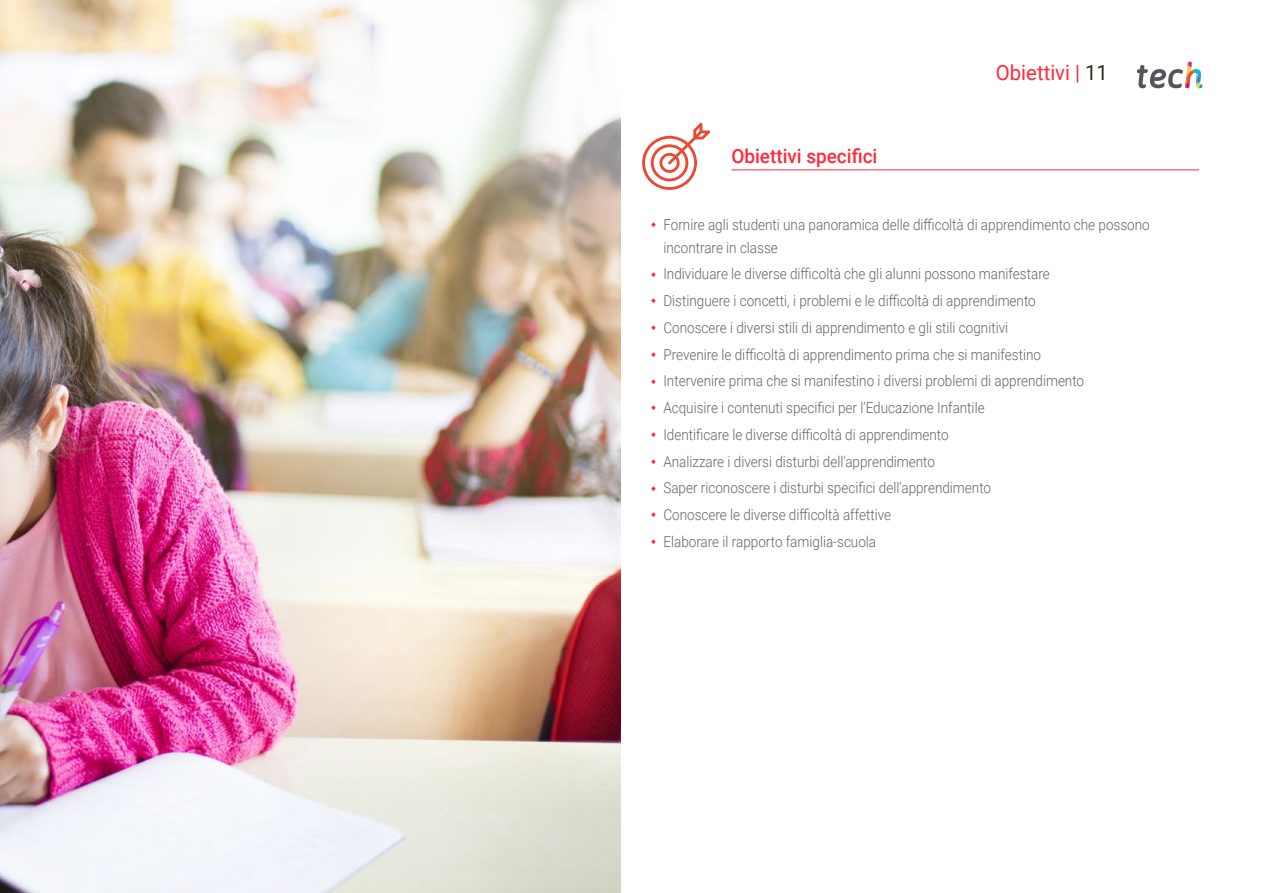
<style>
.page{position:relative;width:1263px;height:893px;background:#fff}
.page>*{position:absolute;margin:0;border:0;box-sizing:border-box;transform-origin:0 0}
.t1{font:21px "Roboto";color:#ff293a}
.t2{font:500 19.5px "Roboto";color:#ff293a}
.t3{font:300 15px/26.7px "Roboto";color:#61646a;scale:.9 1}
.s1{color:#312e20}
.s2{color:#fff}
</style>
<div class="page">
<img style="left:0;top:0;width:621px;height:893px">
<hr style="left:731px;top:169px;width:468px;height:1px;background:#ff293a">
<svg style="left:642px;top:123px;width:68px;height:67px"></svg>
<svg style="left:1137px;top:62px;width:65px;height:27px"></svg>
<h2 class="t2" style="left:731px;top:142px;width:147px">Obiettivi specifici</h2>
<h1 class="t1" style="left:996px;top:57px;width:125px">Obiettivi | <span class="s1">11</span><span class="s2">1</span></h1>
<p class="t3" style="left:663px;top:213px;width:542px;line-height:22.5px">Fornire agli studenti una panoramica delle difficoltà di apprendimento che possono incontrare in classe</p>
<p class="t3" style="left:663px;top:260px;width:469px">Individuare le diverse difficoltà che gli alunni possono manifestare Distinguere i concetti, i problemi e le difficoltà di apprendimento Conoscere i diversi stili di apprendimento e gli stili cognitivi<br>Prevenire le difficoltà di apprendimento prima che si manifestino Intervenire prima che si manifestino i diversi problemi di apprendimento Acquisire i contenuti specifici per l'Educazione Infantile<br>Identificare le diverse difficoltà di apprendimento<br>Analizzare i diversi disturbi dell'apprendimento<br>Saper riconoscere i disturbi specifici dell'apprendimento<br>Conoscere le diverse difficoltà affettive<br>Elaborare il rapporto famiglia-scuola</p>
</div>
